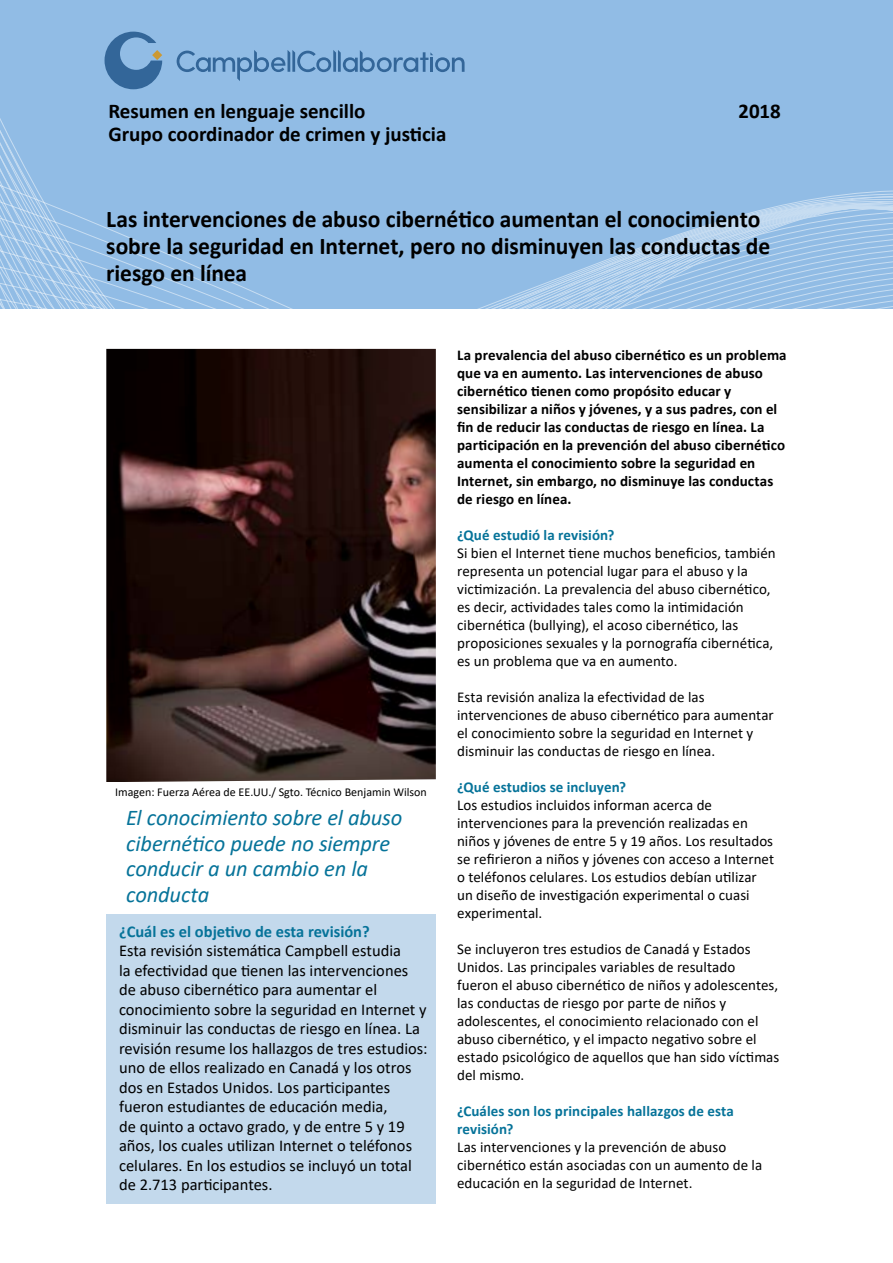
<style>
.page{position:relative;width:893px;height:1263px;background:#fff}
.page>*{position:absolute;margin:0;border:0;box-sizing:border-box;transform-origin:0 0}
.t1{font:700 24px/27px "Calibri";letter-spacing:-.005em;color:#000}
.t2{font:italic 22.5px/25.5px "Calibri";letter-spacing:-.005em;color:#067399}
.t3{font:700 21px "Calibri";color:#000}
.t4{font:16.5px/19.5px "Calibri";color:#000}
.t5{font:700 16.5px "Calibri";color:#067399}
.t6{font:15px/18px "Calibri";letter-spacing:.005em;color:#000}
.t7{font:700 15px/18px "Calibri";letter-spacing:.005em;color:#000}
.t8{font:700 15px/18px "Calibri";letter-spacing:.005em;color:#067399}
.t9{font:12px "Calibri";color:#000}
</style>
<div class="page">
<div style="left:0;top:0;width:893px;height:308px;background:#91bce5"></div>
<svg style="left:0;top:89px;width:893px;height:260px"></svg>
<div style="left:106px;top:914px;width:330px;height:289px;background:#c3d9ec"></div>
<img style="left:106px;top:349px;width:330px;height:433px">
<svg style="left:105px;top:32px;width:57px;height:57px"></svg>
<svg style="left:177px;top:50px;width:288px;height:31px"></svg>
<h3 class="t3" style="left:108px;top:96px;width:259px">Resumen en lenguaje sencillo</h3>
<h3 class="t3" style="left:739px;top:96px;width:44px">2018</h3>
<h3 class="t3" style="left:108px;top:119px;width:340px">Grupo coordinador de crimen y justicia</h3>
<h1 class="t1" style="left:106px;top:205px;width:665px">Las intervenciones de abuso cibernético aumentan el conocimiento sobre la seguridad en Internet, pero no disminuyen las conductas de riesgo en línea</h1>
<p class="t9" style="left:115px;top:783px;width:313px">Imagen: Fuerza Aérea de EE.UU./ Sgto. Técnico Benjamin Wilson</p>
<h2 class="t2" style="left:126px;top:804px;width:278px">El conocimiento sobre el abuso cibernético puede no siempre conducir a un cambio en la conducta</h2>
<p class="t5" style="left:119px;top:919px;width:252px">¿Cuál es el objetivo de esta revisión?</p>
<p class="t4" style="left:119px;top:940px;width:310px">Esta revisión sistemática Campbell estudia<br>la efectividad que tienen las intervenciones de abuso cibernético para aumentar el conocimiento sobre la seguridad en Internet y disminuir las conductas de riesgo en línea. La revisión resume los hallazgos de tres estudios: uno de ellos realizado en Canadá y los otros dos en Estados Unidos. Los participantes fueron estudiantes de educación media,<br>de quinto a octavo grado, y de entre 5 y 19 años, los cuales utilizan Internet o teléfonos celulares. En los estudios se incluyó un total de 2.713 participantes.</p>
<p class="t7" style="left:457px;top:346px;width:331px">La prevalencia del abuso cibernético es un problema que va en aumento. Las intervenciones de abuso cibernético tienen como propósito educar y sensibilizar a niños y jóvenes, y a sus padres, con el fin de reducir las conductas de riesgo en línea. La participación en la prevención del abuso cibernético aumenta el conocimiento sobre la seguridad en Internet, sin embargo, no disminuye las conductas de riesgo en línea.</p>
<p class="t8" style="left:457px;top:526px;width:159px">¿Qué estudió la revisión?</p>
<p class="t6" style="left:457px;top:544px;width:320px">Si bien el Internet tiene muchos beneficios, también representa un potencial lugar para el abuso y la victimización. La prevalencia del abuso cibernético, es decir, actividades tales como la intimidación cibernética (bullying), el acoso cibernético, las proposiciones sexuales y la pornografía cibernética, es un problema que va en aumento.</p>
<p class="t6" style="left:457px;top:688px;width:318px">Esta revisión analiza la efectividad de las intervenciones de abuso cibernético para aumentar el conocimiento sobre la seguridad en Internet y disminuir las conductas de riesgo en línea.</p>
<p class="t8" style="left:457px;top:778px;width:170px">¿Qué estudios se incluyen?</p>
<p class="t6" style="left:457px;top:796px;width:319px">Los estudios incluidos informan acerca de intervenciones para la prevención realizadas en niños y jóvenes de entre 5 y 19 años. Los resultados se refirieron a niños y jóvenes con acceso a Internet o teléfonos celulares. Los estudios debían utilizar un diseño de investigación experimental o cuasi experimental.</p>
<p class="t6" style="left:457px;top:940px;width:324px">Se incluyeron tres estudios de Canadá y Estados Unidos. Las principales variables de resultado fueron el abuso cibernético de niños y adolescentes, las conductas de riesgo por parte de niños y adolescentes, el conocimiento relacionado con el abuso cibernético, y el impacto negativo sobre el estado psicológico de aquellos que han sido víctimas del mismo.</p>
<p class="t8" style="left:457px;top:1102px;width:278px">¿Cuáles son los principales hallazgos de esta revisión?</p>
<p class="t6" style="left:457px;top:1138px;width:307px">Las intervenciones y la prevención de abuso cibernético están asociadas con un aumento de la educación en la seguridad de Internet.</p>
</div>
